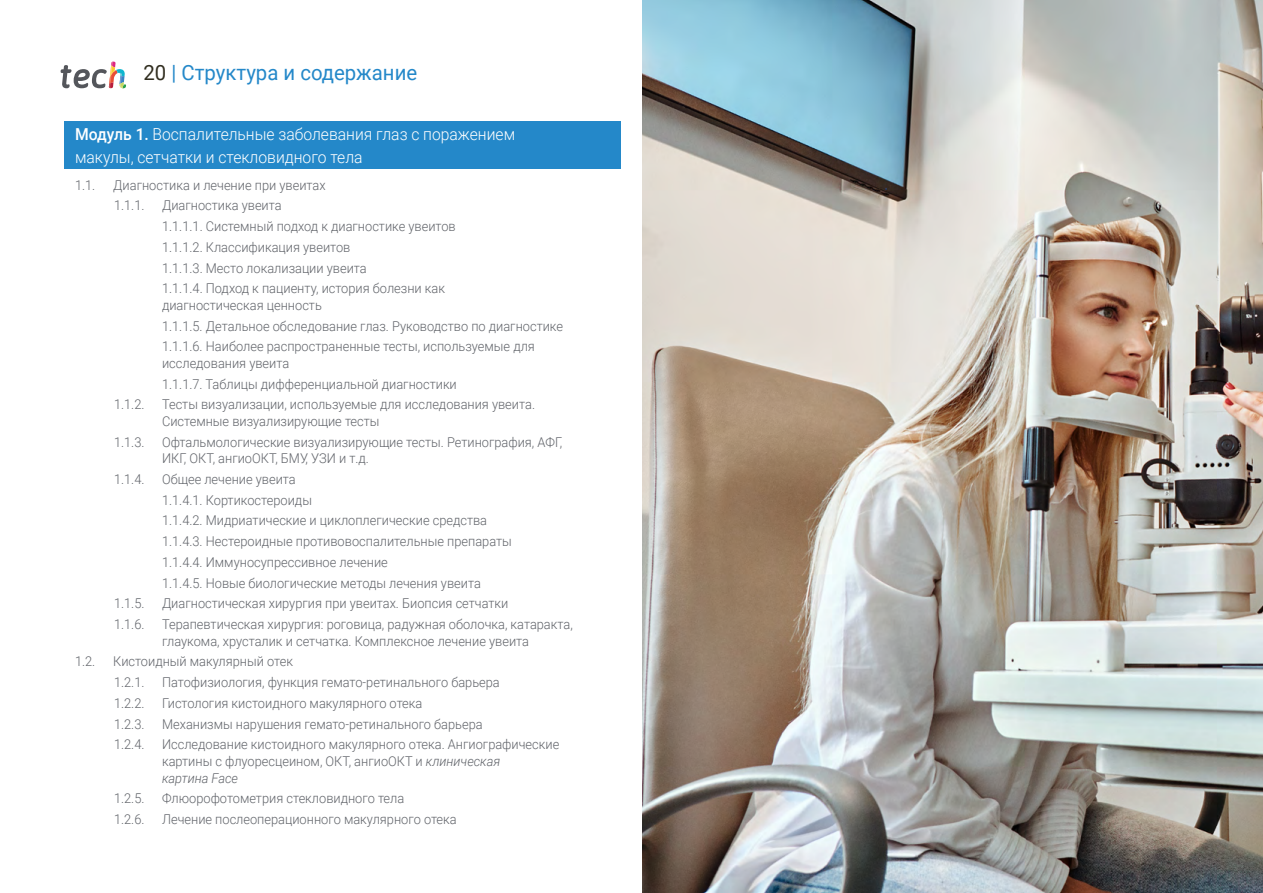
<style>
.page{position:relative;width:1263px;height:893px;background:#fff}
.page>*{position:absolute;margin:0;border:0;box-sizing:border-box;transform-origin:0 0}
.t1{font:21px "Roboto";color:#2488c9}
.t2{font:300 16.5px/22.5px "Roboto";color:#fff;scale:.95 1}
.t3{font:300 13.5px/20.7px "Roboto";color:#61646a;scale:.95 1}
.s1{color:#312e20}
.s2{font-weight:500}
.s3{font-style:italic}
</style>
<div class="page">
<svg style="left:61px;top:62px;width:65px;height:27px"></svg>
<div style="left:64px;top:121px;width:557px;height:48px;background:#2488c9"></div>
<img style="left:642px;top:0;width:621px;height:893px">
<h1 class="t1" style="left:144px;top:57px;width:275px"><span class="s1">20</span> | Структура и содержание</h1>
<p class="t2" style="left:75px;top:122px;width:465px"><span class="s2">Модуль 1.</span> Воспалительные заболевания глаз с поражением макулы, сетчатки и стекловидного тела</p>
<p class="t3" style="left:75px;top:174px;width:23px">1.1.</p>
<p class="t3" style="left:113px;top:174px;width:225px">Диагностика и лечение при увеитах<br>1.1.1.</p>
<p class="t3" style="left:162px;top:195px;width:311px">Диагностика увеита<br>1.1.1.1. Системный подход к диагностике увеитов 1.1.1.2. Классификация увеитов<br>1.1.1.3. Место локализации увеита<br>1.1.1.4. Подход к пациенту, история болезни как</p>
<p class="t3" style="left:162px;top:294px;width:424px">диагностическая ценность<br>1.1.1.5. Детальное обследование глаз. Руководство по диагностике<br>1.1.1.6. Наиболее распространенные тесты, используемые для</p>
<p class="t3" style="left:162px;top:352px;width:312px">исследования увеита<br>1.1.1.7. Таблицы дифференциальной диагностики</p>
<p class="t3" style="left:114px;top:394px;width:34px">1.1.2.</p>
<p class="t3" style="left:162px;top:396px;width:394px;line-height:16.5px">Тесты визуализации, используемые для исследования увеита.<br>Системные визуализирующие тесты</p>
<p class="t3" style="left:114px;top:431px;width:34px">1.1.3.</p>
<p class="t3" style="left:162px;top:433px;width:423px;line-height:16.5px">Офтальмологические визуализирующие тесты. Ретинография, АФГ,<br>ИКГ, ОКТ, ангиоОКТ, БМУ, УЗИ и т.д.</p>
<p class="t3" style="left:114px;top:468px;width:34px">1.1.4.</p>
<p class="t3" style="left:162px;top:468px;width:370px">Общее лечение увеита<br>1.1.4.1. Кортикостероиды<br>1.1.4.2. Мидриатические и циклоплегические средства 1.1.4.3. Нестероидные противовоспалительные препараты 1.1.4.4. Иммуносупрессивное лечение<br>1.1.4.5. Новые биологические методы лечения увеита</p>
<p class="t3" style="left:114px;top:593px;width:34px">1.1.5.</p>
<p class="t3" style="left:162px;top:593px;width:366px">Диагностическая хирургия при увеитах. Биопсия сетчатки</p>
<p class="t3" style="left:114px;top:613px;width:34px">1.1.6.</p>
<p class="t3" style="left:162px;top:616px;width:434px;line-height:16.5px">Терапевтическая хирургия: роговица, радужная оболочка, катаракта, глаукома, хрусталик и сетчатка. Комплексное лечение увеита</p>
<p class="t3" style="left:75px;top:651px;width:23px">1.2.</p>
<p class="t3" style="left:113px;top:651px;width:191px">Кистоидный макулярный отек<br>1.2.1.</p>
<p class="t3" style="left:162px;top:671px;width:357px">Патофизиология, функция гемато-ретинального барьера</p>
<p class="t3" style="left:114px;top:692px;width:34px">1.2.2.</p>
<p class="t3" style="left:162px;top:692px;width:276px">Гистология кистоидного макулярного отека</p>
<p class="t3" style="left:114px;top:713px;width:34px">1.2.3.</p>
<p class="t3" style="left:162px;top:713px;width:339px">Механизмы нарушения гемато-ретинального барьера</p>
<p class="t3" style="left:114px;top:734px;width:34px">1.2.4.</p>
<p class="t3" style="left:162px;top:736px;width:420px;line-height:16.5px">Исследование кистоидного макулярного отека. Ангиографические картины с флуоресцеином, ОКТ, ангиоОКТ и <span class="s3">клиническая<br>картина Face</span></p>
<p class="t3" style="left:114px;top:788px;width:34px">1.2.5.</p>
<p class="t3" style="left:162px;top:788px;width:257px">Флюорофотометрия стекловидного тела</p>
<p class="t3" style="left:114px;top:808px;width:34px">1.2.6.</p>
<p class="t3" style="left:162px;top:808px;width:312px">Лечение послеоперационного макулярного отека</p>
</div>
